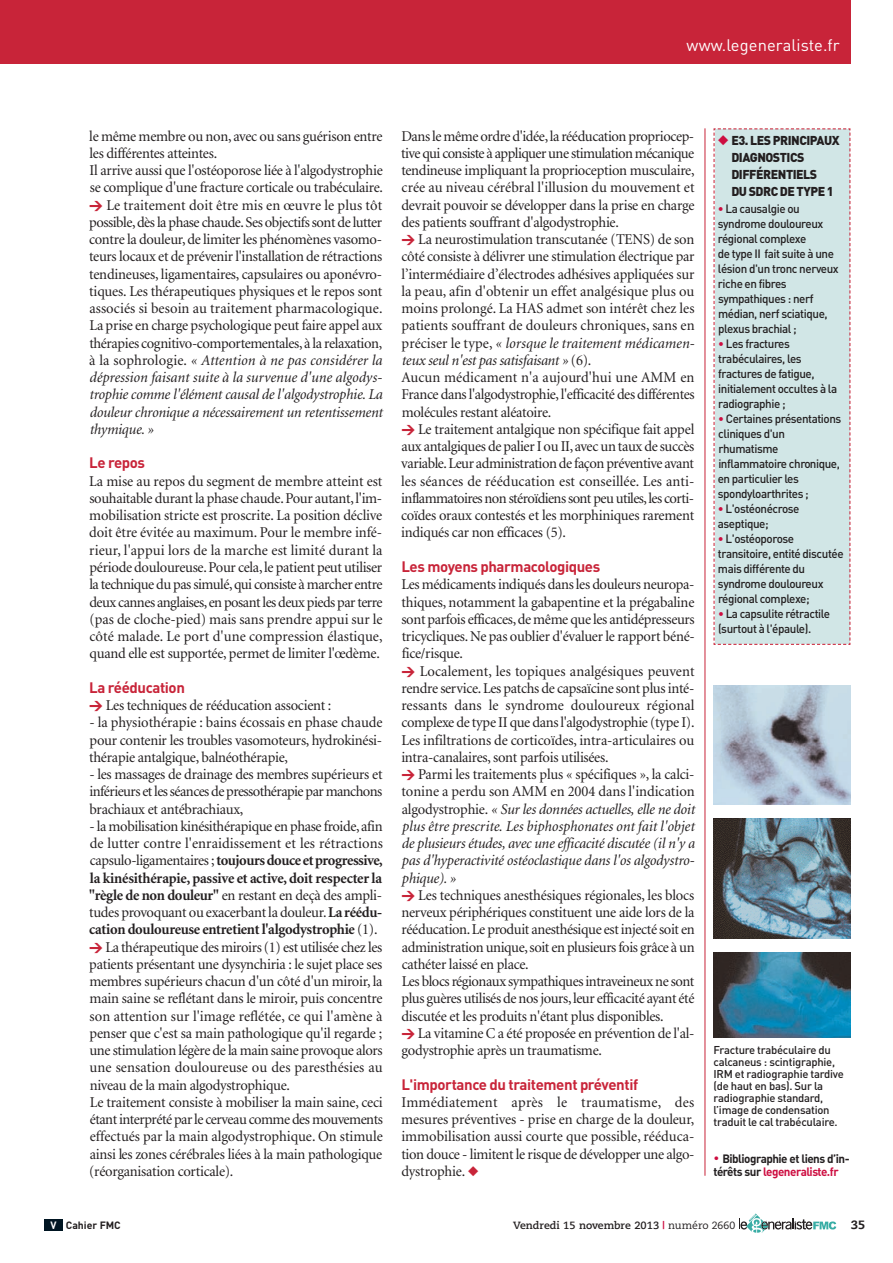
<style>
.page{position:relative;width:893px;height:1263px;background:#fff}
.page>*{position:absolute;margin:0;border:0;box-sizing:border-box;transform-origin:0 0}
.t1{font:16.5px "DIN";letter-spacing:.005em;color:#fff}
.t2{font:15px/17.2px "Minion";letter-spacing:-.02em;color:#231f20}
.t3{font:700 15px "DIN";letter-spacing:-.025em;color:#c82439}
.t4{font:900 12.75px/17.2px "DIN";letter-spacing:-.04em;color:#231f20}
.t5{font:500 12px/15px "DIN";letter-spacing:-.035em;color:#231f20}
.t6{font:12px/13.6px "DIN Bold Alternate";letter-spacing:-.045em;color:#231f20}
.t7{font:800 12px "Caecilia";color:#231f20}
.t8{font:500 11.25px/12px "DIN";letter-spacing:-.02em;color:#231f20}
.t9{font:700 10.5px "Caecilia";color:#231f20}
.t10{font:700 10.5px "DIN";letter-spacing:-.005em;color:#231f20}
.s1{font-family:"DIN";font-weight:900;font-size:13.5px;color:#c82439}
.s2{font-style:italic}
.s3{font-weight:700}
.s4{color:#c82439}
.s5{color:#cd0d40}
.s6{font-family:"DIN";font-size:11.25px;color:#cd0d40}
.s7{color:#fff}
.s8{font-weight:800;color:#cd0d40}
.s9{font-weight:400}
</style>
<div class="page">
<div style="left:0;top:0;width:850px;height:64px;background:#c82439"></div>
<hr style="left:705px;top:128px;width:1px;height:1048px;background:#c82439">
<div style="left:44px;top:1219px;width:18px;height:12px;background:#001522"></div>
<svg style="left:739px;top:1213px;width:97px;height:20px"></svg>
<div style="left:713px;top:128px;width:138px;height:517px;background:#d1e6e6"></div>
<img style="left:713px;top:686px;width:137px;height:119px">
<img style="left:713px;top:819px;width:137px;height:119px">
<img style="left:713px;top:952px;width:137px;height:85px">
<p class="t1" style="left:687px;top:36px;width:155px">www.legeneraliste.fr</p>
<p class="t2" style="left:89px;top:128px;width:295px">le même membre ou non, avec ou sans guérison entre les différentes atteintes.<br>Il arrive aussi que l'ostéoporose liée à l'algodystrophie se complique d'une fracture corticale ou trabéculaire. <span class="s1">&gt;</span> Le traitement doit être mis en œuvre le plus tôt possible, dès la phase chaude. Ses objectifs sont de lutter contre la douleur, de limiter les phénomènes vasomo&shy;teurs locaux et de prévenir l'installation de rétractions tendineuses, ligamentaires, capsulaires ou aponévro&shy;tiques. Les thérapeutiques physiques et le repos sont associés si besoin au traitement pharmacologique.<br>La prise en charge psychologique peut faire appel aux thérapies cognitivo-comportementales, à la relaxation, à la sophrologie. <span class="s2">« Attention à ne pas considérer la dépression faisant suite à la survenue d'une algodys&shy;trophie comme l'élément causal de l'algodystrophie. La douleur chronique a nécessairement un retentissement thymique. »</span></p>
<p class="t3" style="left:89px;top:454px;width:57px">Le repos</p>
<p class="t2" style="left:89px;top:473px;width:295px;text-align:justify">La mise au repos du segment de membre atteint est souhaitable durant la phase chaude. Pour autant, l'im&shy;mobilisation stricte est proscrite. La position déclive doit être évitée au maximum. Pour le membre infé&shy;rieur, l'appui lors de la marche est limité durant la période douloureuse. Pour cela, le patient peut utiliser la technique du pas simulé, qui consiste à marcher entre deux cannes anglaises, en posant les deux pieds par terre (pas de cloche-pied) mais sans prendre appui sur le côté malade. Le port d'une compression élastique, quand elle est supportée, permet de limiter l'œdème.</p>
<p class="t3" style="left:89px;top:679px;width:97px">La rééducation</p>
<p class="t2" style="left:89px;top:698px;width:244px"><span class="s1">&gt;</span> Les techniques de rééducation associent :</p>
<p class="t2" style="left:89px;top:715px;width:295px;text-align:justify">- la physiothérapie : bains écossais en phase chaude pour contenir les troubles vasomoteurs, hydrokinési&shy;thérapie antalgique, balnéothérapie,</p>
<p class="t2" style="left:89px;top:767px;width:295px;text-align:justify">- les massages de drainage des membres supérieurs et inférieurs et les séances de pressothérapie par manchons brachiaux et antébrachiaux,</p>
<p class="t2" style="left:89px;top:818px;width:295px">- la mobilisation kinésithérapique en phase froide, afin de lutter contre l'enraidissement et les rétractions capsulo-ligamentaires ; <span class="s3">toujours douce et progressive, la kinésithérapie, passive et active, doit respecter la "règle de non douleur"</span> en restant en deçà des ampli&shy;tudes provoquant ou exacerbant la douleur. <span class="s3">La réédu&shy;cation douloureuse entretient l'algodystrophie</span> (1). <span class="s1">&gt;</span> La thérapeutique des miroirs (1) est utilisée chez les patients présentant une dysynchiria : le sujet place ses membres supérieurs chacun d'un côté d'un miroir, la main saine se reflétant dans le miroir, puis concentre son attention sur l'image reflétée, ce qui l'amène à penser que c'est sa main pathologique qu'il regarde ; une stimulation légère de la main saine provoque alors une sensation douloureuse ou des paresthésies au niveau de la main algodystrophique.<br>Le traitement consiste à mobiliser la main saine, ceci étant interprété par le cerveau comme des mouvements effectués par la main algodystrophique. On stimule ainsi les zones cérébrales liées à la main pathologique (réorganisation corticale).</p>
<p class="t2" style="left:401px;top:128px;width:295px">Dans le même ordre d'idée, la rééducation propriocep&shy;tive qui consiste à appliquer une stimulation mécanique tendineuse impliquant la proprioception musculaire, crée au niveau cérébral l'illusion du mouvement et devrait pouvoir se développer dans la prise en charge des patients souffrant d'algodystrophie.<br><span class="s1">&gt;</span> La neurostimulation transcutanée (TENS) de son côté consiste à délivrer une stimulation électrique par l’intermédiaire d’électrodes adhésives appliquées sur la peau, afin d'obtenir un effet analgésique plus ou moins prolongé. La HAS admet son intérêt chez les patients souffrant de douleurs chroniques, sans en préciser le type, <span class="s2">« lorsque le traitement médicamen&shy;teux seul n'est pas satisfaisant »</span> (6).<br>Aucun médicament n'a aujourd'hui une AMM en France dans l'algodystrophie, l'efficacité des différentes molécules restant aléatoire.<br><span class="s1">&gt;</span> Le traitement antalgique non spécifique fait appel aux antalgiques de palier I ou II, avec un taux de succès variable. Leur administration de façon préventive avant les séances de rééducation est conseillée. Les anti&shy;inflammatoires non stéroïdiens sont peu utiles, les corti&shy;coïdes oraux contestés et les morphiniques rarement indiqués car non efficaces (5).</p>
<p class="t3" style="left:401px;top:558px;width:200px">Les moyens pharmacologiques</p>
<p class="t2" style="left:401px;top:577px;width:295px">Les médicaments indiqués dans les douleurs neuropa&shy;thiques, notamment la gabapentine et la prégabaline sont parfois efficaces, de même que les antidépresseurs tricycliques. Ne pas oublier d'évaluer le rapport béné&shy;fice/risque.<br><span class="s1">&gt;</span> Localement, les topiques analgésiques peuvent rendre service. Les patchs de capsaïcine sont plus inté&shy;ressants dans le syndrome douloureux régional complexe de type II que dans l'algodystrophie (type I).<br>Les infiltrations de corticoïdes, intra-articulaires ou intra-canalaires, sont parfois utilisées.<br><span class="s1">&gt;</span> Parmi les traitements plus « spécifiques », la calci&shy;tonine a perdu son AMM en 2004 dans l'indication algodystrophie. <span class="s2">« Sur les données actuelles, elle ne doit plus être prescrite. Les biphosphonates ont fait l'objet de plusieurs études, avec une efficacité discutée (il n'y a pas d'hyperactivité ostéoclastique dans l'os algodystro&shy;phique). »<br></span><span class="s1">&gt;</span> Les techniques anesthésiques régionales, les blocs nerveux périphériques constituent une aide lors de la rééducation. Le produit anesthésique est injecté soit en administration unique, soit en plusieurs fois grâce à un cathéter laissé en place.<br>Les blocs régionaux sympathiques intraveineux ne sont plus guères utilisés de nos jours, leur efficacité ayant été discutée et les produits n'étant plus disponibles.<br><span class="s1">&gt;</span> La vitamine C a été proposée en prévention de l'al&shy;godystrophie après un traumatisme.</p>
<p class="t3" style="left:401px;top:1075px;width:238px">L'importance du traitement préventif</p>
<p class="t2" style="left:401px;top:1094px;width:295px;text-align:justify">Immédiatement après le traumatisme, des mesures préventives - prise en charge de la douleur, immobilisation aussi courte que possible, rééduca&shy;tion douce - limitent le risque de développer une algo&shy;dystrophie. <span class="s4">◆</span></p>
<p class="t4" style="left:731px;top:131px;width:110px;text-indent:-14px"><span class="s5">◆</span> E3. LES PRINCIPAUX<br>DIAGNOSTICS<br>DIFFÉRENTIELS<br>DU SDRC DE TYPE 1</p>
<p class="t5" style="left:718px;top:201px;width:123px"><span class="s5">•</span> La causalgie ou syndrome douloureux régional complexe<br>de type II fait suite à une lésion d'un tronc nerveux riche en fibres sympathiques : nerf médian, nerf sciatique, plexus brachial ;</p>
<p class="t5" style="left:718px;top:336px;width:121px"><span class="s5">•</span> Les fractures trabéculaires, les fractures de fatigue, initialement occultes à la radiographie ;</p>
<p class="t5" style="left:718px;top:411px;width:125px"><span class="s5">•</span> Certaines présentations cliniques d'un rhumatisme inflammatoire chronique, en particulier les spondyloarthrites ;</p>
<p class="t5" style="left:718px;top:501px;width:83px"><span class="s5">•</span> L'ostéonécrose aseptique;</p>
<p class="t5" style="left:718px;top:531px;width:127px"><span class="s5">•</span> L'ostéoporose transitoire, entité discutée mais différente du syndrome douloureux régional complexe;</p>
<p class="t5" style="left:718px;top:606px;width:113px"><span class="s5">•</span> La capsulite rétractile (surtout à l'épaule).</p>
<p class="t8" style="left:713px;top:1044px;width:132px">Fracture trabéculaire du calcaneus : scintigraphie,<br>IRM et radiographie tardive (de haut en bas). Sur la radiographie standard, l’image de condensation traduit le cal trabéculaire.</p>
<p class="t6" style="left:713px;top:1152px;width:138px"><span class="s6">•</span> Bibliographie et liens d’in&shy;térêts sur <span class="s5">legeneraliste.fr</span></p>
<p class="t10" style="left:51px;top:1219px;width:72px"><span class="s7">V</span> Cahier FMC</p>
<p class="t9" style="left:513px;top:1221px;width:223px">Vendredi 15 novembre 2013 <span class="s8">|</span> <span class="s9">numéro 2660</span></p>
<p class="t7" style="left:851px;top:1219px;width:16px">35</p>
</div>
